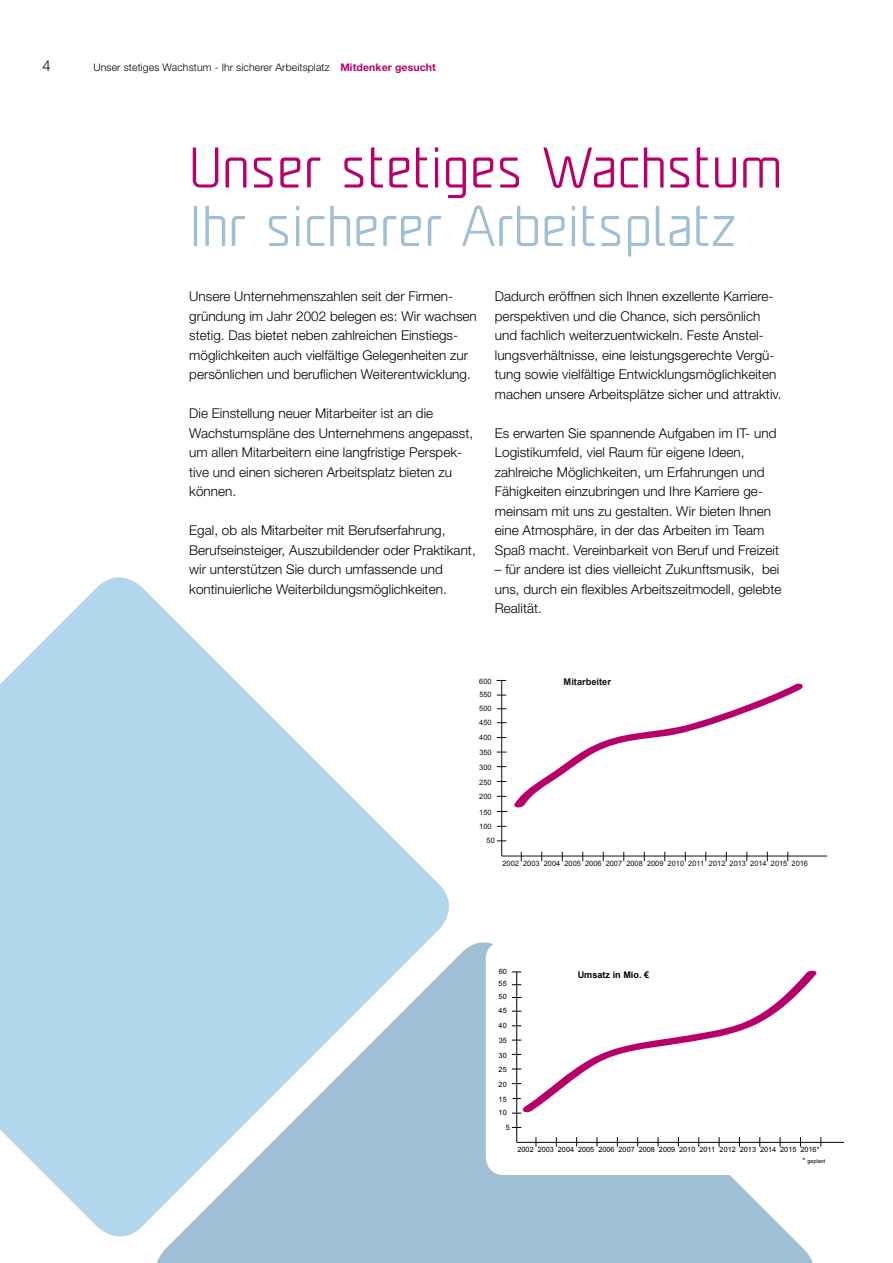
<style>
.page{position:relative;width:893px;height:1263px;background:#fff}
.page>*{position:absolute;margin:0;border:0;box-sizing:border-box;transform-origin:0 0}
.t1{font:300 54px "Unicod Sans";letter-spacing:.005em;color:#9fc0d4}
.t2{font:300 54px "Unicod Sans";letter-spacing:.005em;color:#b7006a}
.t3{font:300 15px "Helvetica Neue LT Std";color:#000}
.t4{font:300 13.5px/19.5px "Helvetica Neue LT Std";letter-spacing:.005em;color:#000}
.t5{font:300 10.5px "Helvetica Neue LT Std";letter-spacing:.01em;color:#000}
.t6{font:700 9.3px "Arial";color:#10111a}
.t7{font:700 9.15px "Arial";color:#000}
.t8{font:7.35px "Arial";color:#10111a}
.t9{font:7.35px "Arial";color:#000}
.t10{font:5.55px "Arial";color:#000}
.s1{font-weight:700;color:#b7006a}
.s2{font-size:7.35px}
</style>
<div class="page">
<svg style="left:0;top:577px;width:449px;height:660px;fill:#b2d7ed"></svg>
<svg style="left:142px;top:930px;width:671px;height:333px;fill:#9fc0d4"></svg>
<div style="left:486px;top:941px;width:379px;height:234px;background:#fff;border-radius:18px"></div>
<hr style="left:501px;top:680px;width:1px;height:176px;background:#10111a">
<hr style="left:502px;top:855px;width:325px;height:1px;background:#10111a">
<svg style="left:514px;top:683px;width:289px;height:124px"></svg>
<hr style="left:516px;top:972px;width:1px;height:170px;background:#000">
<hr style="left:517px;top:1142px;width:326px;height:1px;background:#000">
<svg style="left:512px;top:970px;width:305px;height:144px"></svg>
<p class="t3" style="left:43px;top:56px;width:10px">4</p>
<p class="t5" style="left:94px;top:60px;width:344px">Unser stetiges Wachstum - Ihr sicherer Arbeitsplatz <span class="s1">Mitdenker gesucht</span></p>
<h1 class="t2" style="left:189px;top:134px;width:595px">Unser stetiges Wachstum</h1>
<h1 class="t1" style="left:189px;top:192px;width:548px">Ihr sicherer Arbeitsplatz</h1>
<p class="t4" style="left:189px;top:287px;width:289px">Unsere Unternehmenszahlen seit der Firmen&shy;gründung im Jahr 2002 belegen es: Wir wachsen stetig. Das bietet neben zahlreichen Einstiegs&shy;möglichkeiten auch vielfältige Gelegenheiten zur persönlichen und beruflichen Weiterentwicklung.</p>
<p class="t4" style="left:189px;top:404px;width:285px">Die Einstellung neuer Mitarbeiter ist an die Wachstumspläne des Unternehmens angepasst, um allen Mitarbeitern eine langfristige Perspek&shy;tive und einen sicheren Arbeitsplatz bieten zu können.</p>
<p class="t4" style="left:189px;top:521px;width:288px">Egal, ob als Mitarbeiter mit Berufserfahrung, Berufseinsteiger, Auszubildender oder Praktikant, wir unterstützen Sie durch umfassende und kontinuierliche Weiterbildungsmöglichkeiten.</p>
<p class="t4" style="left:495px;top:287px;width:288px">Dadurch eröffnen sich Ihnen exzellente Karriere&shy;perspektiven und die Chance, sich persönlich und fachlich weiterzuentwickeln. Feste Anstel&shy;lungsverhältnisse, eine leistungsgerechte Vergü&shy;tung sowie vielfältige Entwicklungsmöglichkeiten machen unsere Arbeitsplätze sicher und attraktiv.</p>
<p class="t4" style="left:495px;top:423px;width:286px">Es erwarten Sie spannende Aufgaben im IT- und Logistikumfeld, viel Raum für eigene Ideen, zahlreiche Möglichkeiten, um Erfahrungen und Fähigkeiten einzubringen und Ihre Karriere ge&shy;meinsam mit uns zu gestalten. Wir bieten Ihnen eine Atmosphäre, in der das Arbeiten im Team Spaß macht. Vereinbarkeit von Beruf und Freizeit</p>
<p class="t4" style="left:495px;top:559px;width:288px">– für andere ist dies vielleicht Zukunftsmusik, bei uns, durch ein flexibles Arbeitszeitmodell, gelebte<br>Realität.</p>
<p class="t8" style="left:479px;top:676px;width:14px">600</p>
<p class="t8" style="left:479px;top:689px;width:14px">550</p>
<p class="t8" style="left:479px;top:703px;width:14px">500</p>
<p class="t8" style="left:479px;top:717px;width:14px">450</p>
<p class="t8" style="left:479px;top:732px;width:14px">400</p>
<p class="t8" style="left:479px;top:747px;width:14px">350</p>
<p class="t8" style="left:479px;top:762px;width:14px">300</p>
<p class="t8" style="left:479px;top:777px;width:14px">250</p>
<p class="t8" style="left:479px;top:792px;width:14px">200</p>
<p class="t8" style="left:479px;top:807px;width:14px">150</p>
<p class="t8" style="left:479px;top:821px;width:14px">100</p>
<p class="t8" style="left:487px;top:836px;width:10px">50</p>
<p class="t6" style="left:564px;top:676px;width:49px">Mitarbeiter</p>
<p class="t8" style="left:502px;top:858px;width:245px">2002 2003 2004 2005 2006 2007 2008 2009 2010 2011 2012 2013</p>
<p class="t8" style="left:750px;top:858px;width:39px">2014 2015</p>
<p class="t8" style="left:791px;top:858px;width:18px">2016</p>
<p class="t9" style="left:499px;top:967px;width:10px">60</p>
<p class="t9" style="left:499px;top:978px;width:10px">55</p>
<p class="t9" style="left:499px;top:992px;width:10px">50</p>
<p class="t9" style="left:499px;top:1006px;width:10px">45</p>
<p class="t9" style="left:499px;top:1020px;width:10px">40</p>
<p class="t9" style="left:499px;top:1035px;width:10px">35</p>
<p class="t9" style="left:499px;top:1050px;width:10px">30</p>
<p class="t9" style="left:499px;top:1065px;width:10px">25</p>
<p class="t9" style="left:499px;top:1079px;width:10px">20</p>
<p class="t9" style="left:499px;top:1094px;width:10px">15</p>
<p class="t9" style="left:499px;top:1108px;width:10px">10</p>
<p class="t9" style="left:506px;top:1122px;width:6px">5</p>
<p class="t7" style="left:578px;top:969px;width:73px">Umsatz in Mio. €</p>
<p class="t9" style="left:780px;top:1145px;width:41px">2015 2016*</p>
<p class="t10" style="left:803px;top:1157px;width:24px"><span class="s2">*</span> geplant</p>
<p class="t9" style="left:517px;top:1145px;width:240px">2002 2003 2004 2005 2006 2007 2008 2009 2010 2011 2012 2013</p>
<p class="t9" style="left:760px;top:1145px;width:18px">2014</p>
</div>
